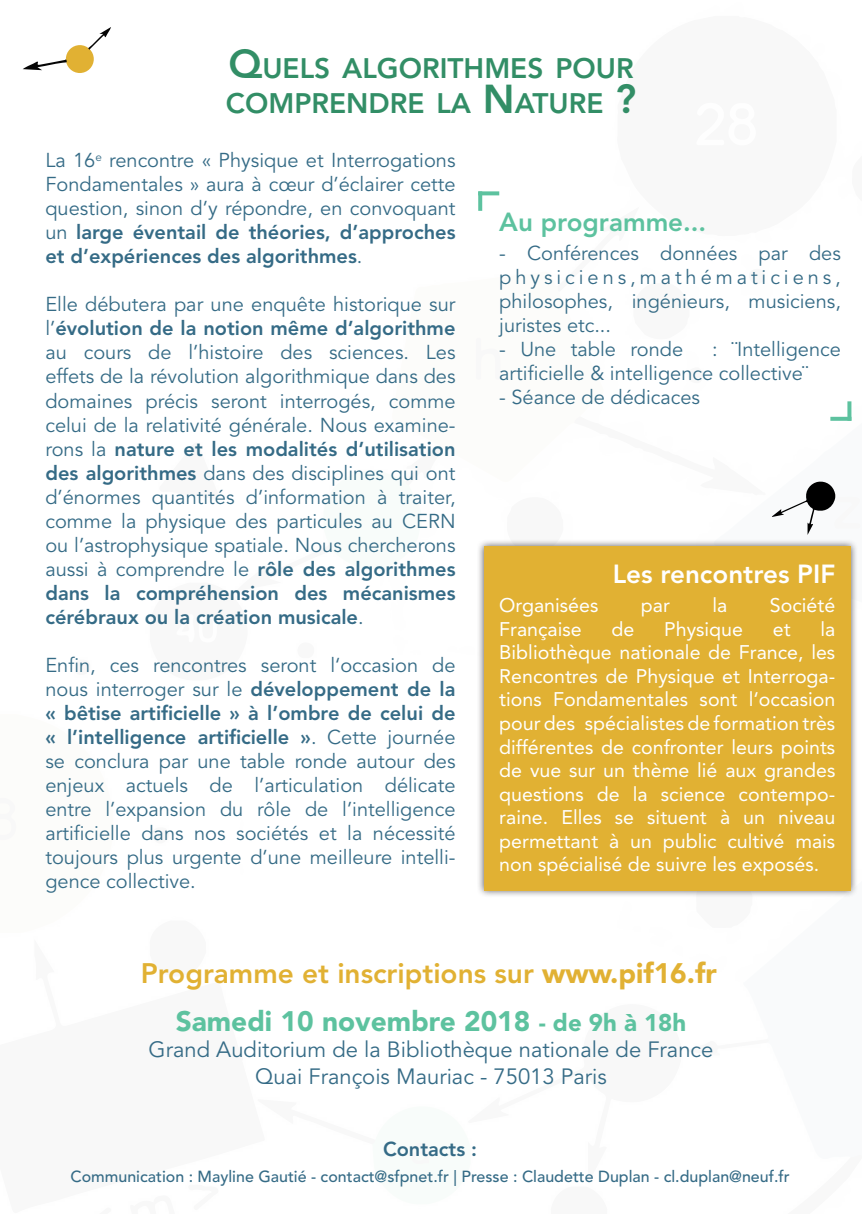
<style>
.page{position:relative;width:862px;height:1214px;background:#fff}
.page>*{position:absolute;margin:0;border:0;box-sizing:border-box;transform-origin:0 0}
.t1{font:800 28px "Avenir LT Std";color:#328e66}
.t2{font:800 28px "Avenir LT Std";color:#e1b133}
.t3{font:900 28px "Avenir LT Std";color:#5dc29f}
.t4{font:800 26px "Avenir LT Std";color:#fff}
.t5{font:800 26px "Avenir LT Std";color:#5dc29f}
.t6{font:22px "Avenir LT Std";color:#356b86}
.t7{font:20px/24px "Avenir LT Std";color:#356b86;text-align:justify}
.t8{font:800 20px "Avenir LT Std";color:#356b86}
.t9{font:19.6px/23.6px "Avenir LT Std";color:#fff;text-align:justify}
.t10{font:500 16px "Avenir LT Std";color:#356b86}
.s1{font-size:40px}
.s2{font-weight:800}
.s3{font-weight:900}
.s4{font-size:24px}
</style>
<div class="page">
<div style="left:476px;top:539px;width:382px;height:358px;background:#231f20;opacity:.75"></div>
<div style="left:484px;top:546px;width:366px;height:344px;background:#e1b133"></div>
<div style="left:66px;top:45px;width:28px;height:28px;background:#e1b133;border-radius:50%"></div>
<svg style="left:23px;top:59px;width:44px;height:11px"></svg>
<svg style="left:88px;top:27px;width:23px;height:23px"></svg>
<svg style="left:772px;top:481px;width:63px;height:54px"></svg>
<svg style="left:482px;top:191px;width:17px;height:4px"></svg>
<svg style="left:478px;top:191px;width:4px;height:20px"></svg>
<svg style="left:830px;top:417px;width:17px;height:4px"></svg>
<svg style="left:847px;top:401px;width:4px;height:20px"></svg>
<p class="t1" style="left:228px;top:52px;width:407px"><span class="s1">Q</span>UELS ALGORITHMES POUR</p>
<p class="t1" style="left:226px;top:86px;width:412px">COMPRENDRE LA <span class="s1">N</span>ATURE <span class="s1">?</span></p>
<p class="t7" style="left:45px;top:149px;width:412px">La 16<sup>e</sup> rencontre « Physique et Interrogations Fondamentales » aura à cœur d’éclairer cette question, sinon d’y répondre, en convoquant un <span class="s2">large éventail de théories, d’approches et d’expériences des algorithmes</span>.</p>
<p class="t7" style="left:45px;top:293px;width:412px">Elle débutera par une enquête historique sur l’<span class="s2">évolution de la notion même d’algorithme </span>au cours de l’histoire des sciences. Les effets de la révolution algorithmique dans des domaines précis seront interrogés, comme celui de la relativité générale. Nous examine&shy;rons la <span class="s2">nature et les modalités d’utilisation des algorithmes</span> dans des disciplines qui ont d’énormes quantités d’information à traiter, comme la physique des particules au CERN ou l’astrophysique spatiale. Nous chercherons aussi à comprendre le <span class="s2">rôle des algorithmes dans la compréhension des mécanismes cérébraux ou la création musicale</span>.</p>
<p class="t7" style="left:45px;top:653px;width:412px">Enfin, ces rencontres seront l‘occasion de nous interroger sur le <span class="s2">développement de la « bêtise artificielle » à l’ombre de celui de « l’intelligence artificielle »</span>. Cette journée se conclura par une table ronde autour des enjeux actuels de l’articulation délicate entre l’expansion du rôle de l’intelligence artificielle dans nos sociétés et la nécessité toujours plus urgente d’une meilleure intelli&shy;gence collective.</p>
<p class="t5" style="left:499px;top:206px;width:208px">Au programme...</p>
<p class="t7" style="left:499px;top:242px;width:343px">- Conférences données par des physiciens,mathématiciens, philosophes, ingénieurs, musiciens, juristes etc...</p>
<p class="t7" style="left:499px;top:338px;width:185px">- Une table ronde</p>
<p class="t7" style="left:499px;top:338px;width:343px;text-indent:213px">: ¨Intelligence artificielle &amp; intelligence collective¨</p>
<p class="t7" style="left:499px;top:386px;width:202px">- Séance de dédicaces</p>
<p class="t4" style="left:613px;top:558px;width:224px">Les rencontres PIF</p>
<p class="t9" style="left:499px;top:594px;width:101px">Organisées</p>
<p class="t9" style="left:641px;top:594px;width:31px">par</p>
<p class="t9" style="left:712px;top:594px;width:16px">la</p>
<p class="t9" style="left:770px;top:594px;width:67px">Société</p>
<p class="t9" style="left:499px;top:617px;width:84px">Française</p>
<p class="t9" style="left:611px;top:617px;width:24px">de</p>
<p class="t9" style="left:664px;top:617px;width:80px">Physique</p>
<p class="t9" style="left:773px;top:617px;width:19px">et</p>
<p class="t9" style="left:499px;top:617px;width:337px;text-indent:321px">la Bibliothèque nationale de France, les Rencontres de Physique et Interroga&shy;tions Fondamentales sont l‘occasion pour des spécialistes de formation très différentes de confronter leurs points de vue sur un thème lié aux grandes questions de la science contempo&shy;raine. Elles se situent à un niveau permettant à un public cultivé mais non spécialisé de suivre les exposés.</p>
<p class="t2" style="left:141px;top:956px;width:577px">Programme et inscriptions sur <span class="s3">www.pif16.fr</span></p>
<p class="t3" style="left:176px;top:1004px;width:512px">Samedi 10 novembre 2018 <span class="s4">- de 9h à 18h</span></p>
<p class="t6" style="left:149px;top:1036px;width:566px">Grand Auditorium de la Bibliothèque nationale de France</p>
<p class="t6" style="left:255px;top:1063px;width:353px">Quai François Mauriac - 75013 Paris</p>
<p class="t8" style="left:383px;top:1136px;width:96px">Contacts :</p>
<p class="t10" style="left:70px;top:1166px;width:721px">Communication : Mayline Gautié - contact@sfpnet.fr | Presse : Claudette Duplan - cl.duplan@neuf.fr</p>
</div>
